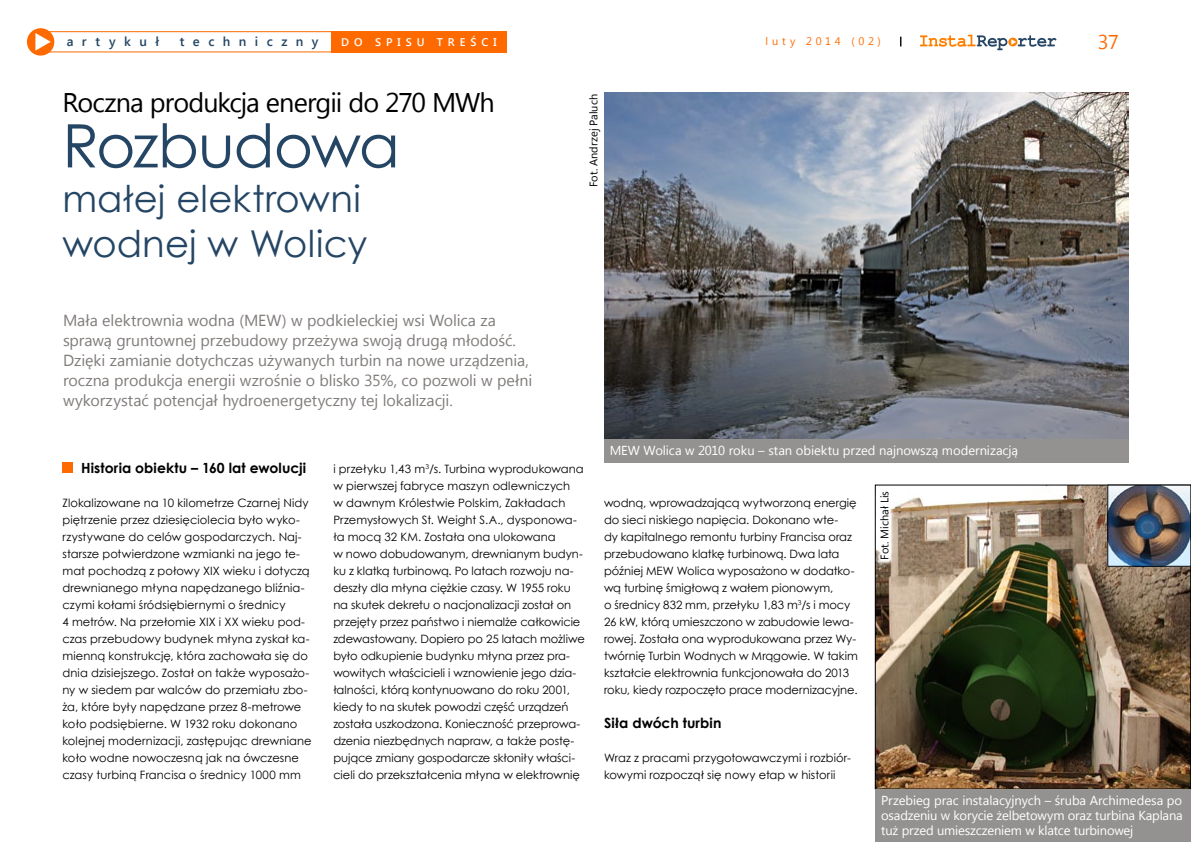
<style>
.page{position:relative;width:1191px;height:842px;background:#fff}
.page>*{position:absolute;margin:0;border:0;box-sizing:border-box;transform-origin:0 0}
.t1{font:60px "Century Gothic";letter-spacing:-.03em;color:#244564}
.t2{font:37px/45px "Century Gothic";letter-spacing:.005em;color:#244564}
.t3{font:27px "Segoe UI";letter-spacing:-.035em;color:#000}
.t4{font:20px "Segoe UI";color:#ff6a00}
.t5{font:16px/20px "Segoe UI";letter-spacing:-.005em;color:#807c7a}
.t6{font:700 14px "Century Gothic";letter-spacing:.005em;color:#000}
.t7{font:13px/15px "Segoe UI";letter-spacing:-.01em;color:#fff;text-align:justify}
.t8{font:600 13px "Segoe UI";letter-spacing:.65em;color:#244564}
.t9{font:11.5px/17px "Century Gothic";color:#000}
.t10{font:600 11.1px "Segoe UI";letter-spacing:.445em;color:#fff}
.t11{font:11px "Segoe UI";color:#000}
.t12{font:11px "Segoe UI";letter-spacing:.34em;color:#ff6a00}
</style>
<div class="page">
<div style="left:27px;top:28px;width:27px;height:28px;background:#ff6a00;border-radius:50%"></div>
<svg style="left:35px;top:33px;width:16px;height:17px"></svg>
<svg style="left:920px;top:35px;width:136px;height:15px"></svg>
<div style="left:33px;top:31px;width:310px;height:21px;border:1px solid #ff6a00"></div>
<div style="left:331px;top:31px;width:176px;height:21px;background:#ff6a00"></div>
<div style="left:63px;top:463px;width:10px;height:10px;background:#ff6a00"></div>
<img style="left:604px;top:93px;width:524px;height:346px">
<div style="left:604px;top:439px;width:524px;height:24px;background:#949290"></div>
<img style="left:877px;top:487px;width:311px;height:300px">
<div style="left:875px;top:485px;width:315px;height:304px;border:1px solid #000"></div>
<img style="left:1109px;top:487px;width:80px;height:77px">
<div style="left:875px;top:789px;width:316px;height:53px;background:#949290"></div>
<svg style="left:874px;top:486px;width:20px;height:78px"></svg>
<p class="t8" style="left:67px;top:32px;width:94px">artykuł</p>
<p class="t8" style="left:180px;top:32px;width:140px">techniczny</p>
<p class="t10" style="left:341px;top:34px;width:157px">do spisu treści</p>
<p class="t12" style="left:765px;top:34px;width:117px">luty 2014 (02)</p>
<h3 class="t4" style="left:1098px;top:28px;width:22px">37</h3>
<h3 class="t3" style="left:62px;top:84px;width:434px">Roczna produkcja energii do 270 MWh</h3>
<h1 class="t1" style="left:62px;top:104px;width:339px">Rozbudowa</h1>
<h2 class="t2" style="left:62px;top:176px;width:306px">małej elektrowni wodnej w Wolicy</h2>
<p class="t5" style="left:63px;top:310px;width:471px">Mała elektrownia wodna (MEW) w podkieleckiej wsi Wolica za sprawą gruntownej przebudowy przeżywa swoją drugą młodość.<br>Dzięki zamianie dotychczas używanych turbin na nowe urządzenia, roczna produkcja energii wzrośnie o blisko 35%, co pozwoli w pełni wykorzystać potencjał hydroenergetyczny tej lokalizacji.</p>
<p class="t11" style="left:586px;top:187px;width:94px;rotate:-90deg">Fot. Andrzej Paluch</p>
<p class="t7" style="left:609px;top:442px;width:410px">MEW Wolica w 2010 roku – stan obiektu przed najnowszą modernizacją</p>
<p class="t6" style="left:81px;top:457px;width:227px">Historia obiektu – 160 lat ewolucji</p>
<p class="t9" style="left:63px;top:494px;width:250px">Zlokalizowane na 10 kilometrze Czarnej Nidy piętrzenie przez dziesięciolecia było wyko&shy;rzystywane do celów gospodarczych. Naj&shy;starsze potwierdzone wzmianki na jego te&shy;mat pochodzą z połowy XIX wieku i dotyczą drewnianego młyna napędzanego bliźnia&shy;czymi kołami śródsiębiernymi o średnicy<br>4 metrów. Na przełomie XIX i XX wieku pod&shy;czas przebudowy budynek młyna zyskał ka&shy;mienną konstrukcję, która zachowała się do dnia dzisiejszego. Został on także wyposażo&shy;ny w siedem par walców do przemiału zbo&shy;ża, które były napędzane przez 8-metrowe koło podsiębierne. W 1932 roku dokonano kolejnej modernizacji, zastępując drewniane koło wodne nowoczesną jak na ówczesne czasy turbiną Francisa o średnicy 1000 mm</p>
<p class="t9" style="left:333px;top:460px;width:253px">i przełyku 1,43 m<sup>3</sup>/s. Turbina wyprodukowana w pierwszej fabryce maszyn odlewniczych<br>w dawnym Królestwie Polskim, Zakładach Przemysłowych St. Weight S.A., dysponowa&shy;ła mocą 32 KM. Została ona ulokowana<br>w nowo dobudowanym, drewnianym budyn&shy;ku z klatką turbinową. Po latach rozwoju na&shy;deszły dla młyna ciężkie czasy. W 1955 roku na skutek dekretu o nacjonalizacji został on przejęty przez państwo i niemalże całkowicie zdewastowany. Dopiero po 25 latach możliwe było odkupienie budynku młyna przez pra&shy;wowitych właścicieli i wznowienie jego dzia&shy;łalności, którą kontynuowano do roku 2001, kiedy to na skutek powodzi część urządzeń została uszkodzona. Konieczność przeprowa&shy;dzenia niezbędnych napraw, a także postę&shy;pujące zmiany gospodarcze skłoniły właści&shy;cieli do przekształcenia młyna w elektrownię</p>
<p class="t9" style="left:604px;top:494px;width:255px">wodną, wprowadzającą wytworzoną energię do sieci niskiego napięcia. Dokonano wte-<br>dy kapitalnego remontu turbiny Francisa oraz przebudowano klatkę turbinową. Dwa lata później MEW Wolica wyposażono w dodatko&shy;wą turbinę śmigłową z wałem pionowym,<br>o średnicy 832 mm, przełyku 1,83 m<sup>3</sup>/s i mocy 26 kW, którą umieszczono w zabudowie lewa&shy;rowej. Została ona wyprodukowana przez Wy&shy;twórnię Turbin Wodnych w Mrągowie. W takim kształcie elektrownia funkcjonowała do 2013 roku, kiedy rozpoczęto prace modernizacyjne.</p>
<p class="t6" style="left:604px;top:712px;width:119px">Siła dwóch turbin</p>
<p class="t9" style="left:604px;top:749px;width:248px">Wraz z pracami przygotowawczymi i rozbiór&shy;kowymi rozpoczął się nowy etap w historii</p>
<p class="t11" style="left:877px;top:560px;width:70px;rotate:-90deg">Fot. Michał Lis</p>
<p class="t7" style="left:881px;top:792px;width:303px">Przebieg prac instalacyjnych – śruba Archimedesa po osadzeniu w korycie żelbetowym oraz turbina Kaplana tuż przed umieszczeniem w klatce turbinowej</p>
</div>
